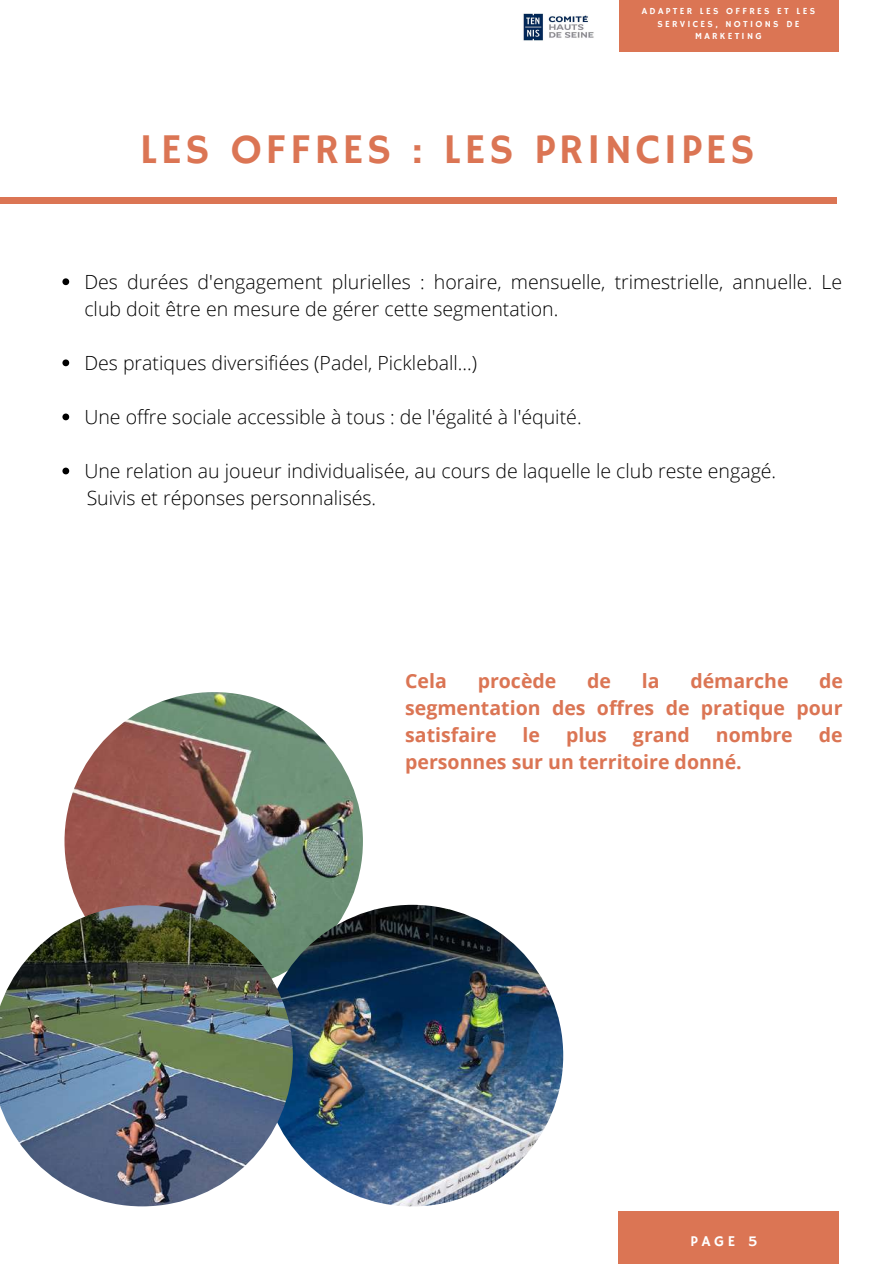
<style>
.page{position:relative;width:894px;height:1264px;background:#fff}
.page>*{position:absolute;margin:0;border:0;box-sizing:border-box;transform-origin:0 0}
.t1{font:42.15px "Hammersmith One";letter-spacing:.08em;color:#db7554}
.t2{font:300 19.5px/27px "Open Sans";color:#000}
.t3{font:700 19.5px/27px "Open Sans";color:#db7554;text-align:justify}
.t4{font:14.85px "Hammersmith One";color:#fff}
.t5{font:9.3px/12.3px "Hammersmith One";letter-spacing:.25em;color:#fff;text-align:center}
</style>
<div class="page">
<div style="left:0;top:197px;width:836px;height:7px;background:#db7554"></div>
<div style="left:617px;top:0;width:221px;height:52px;background:#db7554"></div>
<div style="left:617px;top:1211px;width:221px;height:52px;background:#db7554"></div>
<img style="left:523px;top:13px;width:71px;height:28px">
<img style="left:64px;top:692px;width:299px;height:298px;border-radius:50%">
<img style="left:261px;top:904px;width:302px;height:302px;border-radius:50%">
<img style="left:0;top:905px;width:293px;height:301px">
<svg style="left:62px;top:278px;width:7px;height:7px"></svg>
<svg style="left:62px;top:359px;width:7px;height:7px"></svg>
<svg style="left:62px;top:413px;width:7px;height:7px"></svg>
<svg style="left:62px;top:467px;width:7px;height:7px"></svg>
<p class="t5" style="left:641px;top:6px;width:175px">ADAPTER LES OFFRES ET LES<br>SERVICES, NOTIONS DE<br>MARKETING</p>
<h1 class="t1" style="left:140px;top:125px;width:616px">LES OFFRES : LES PRINCIPES</h1>
<p class="t2" style="left:84px;top:267px;width:759px">Des durées d'engagement plurielles : horaire, mensuelle, trimestrielle, annuelle. Le club doit être en mesure de gérer cette segmentation.</p>
<p class="t2" style="left:84px;top:348px;width:394px">Des pratiques diversifiées (Padel, Pickleball...)</p>
<p class="t2" style="left:84px;top:402px;width:498px">Une offre sociale accessible à tous : de l'égalité à l'équité.</p>
<p class="t2" style="left:84px;top:456px;width:693px">Une relation au joueur individualisée, au cours de laquelle le club reste engagé.<br>Suivis et réponses personnalisés.</p>
<p class="t3" style="left:405px;top:666px;width:43px">Cela</p>
<p class="t3" style="left:477px;top:666px;width:80px">procède</p>
<p class="t3" style="left:587px;top:666px;width:25px">de</p>
<p class="t3" style="left:641px;top:666px;width:19px">la</p>
<p class="t3" style="left:690px;top:666px;width:100px">démarche</p>
<p class="t3" style="left:405px;top:666px;width:439px;text-indent:414px">de segmentation des offres de pratique pour satisfaire</p>
<p class="t3" style="left:522px;top:721px;width:19px">le</p>
<p class="t3" style="left:566px;top:721px;width:42px">plus</p>
<p class="t3" style="left:632px;top:721px;width:58px">grand</p>
<p class="t3" style="left:715px;top:721px;width:78px">nombre</p>
<p class="t3" style="left:818px;top:721px;width:25px">de</p>
<p class="t3" style="left:405px;top:748px;width:338px">personnes sur un territoire donné.</p>
<p class="t4" style="left:690px;top:1232px;width:69px">PAGE 5</p>
</div>
